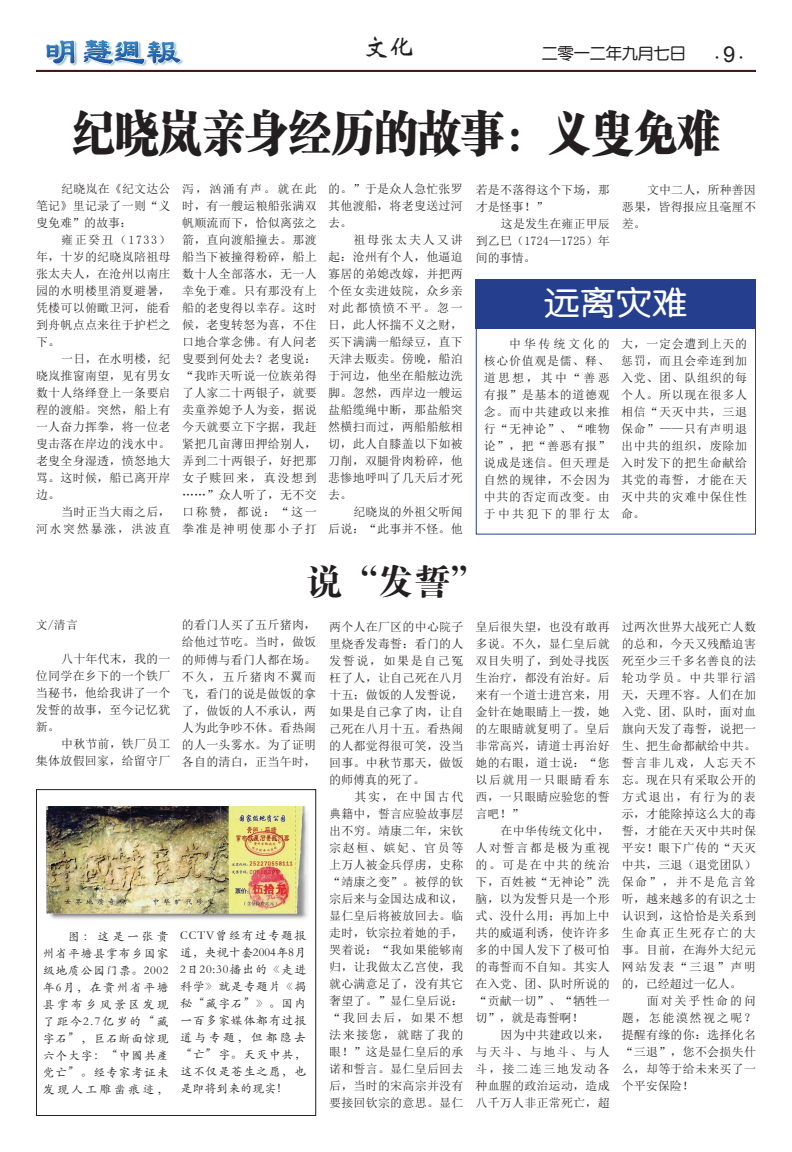
<style>
.page{position:relative;width:792px;height:1152px;background:#fff}
.page>*{position:absolute;margin:0;border:0;box-sizing:border-box;transform-origin:0 0}
.t1{font:48px "FZCSJW GB1 0";color:#231f20;scale:.9 1}
.t2{font:36px "FZDBSJW GB1 0";color:#231f20}
.t3{font:32.4px "FZY3 JW GB1 0";color:#fff;scale:1.11 1}
.t4{font:26px "ST Xinwei";color:#231f20}
.t5{font:16px "FZY3 JW GB1 0";color:#231f20}
.t6{font:12px/17px "Sim Sun";letter-spacing:.02em;color:#231f20;text-align:justify}
.t7{font:12px/17px "ST Kaiti";letter-spacing:.055em;color:#231f20;text-align:justify}
.t8{font:12px/17px "Sim Sun";letter-spacing:.075em;color:#231f20;text-align:right}
.t9{font:12px "MS Song";color:#231f20}
.t10{font:12px "Koz Min Pro";color:#231f20}
.s1{font-family:"Arial";font-size:22px}
</style>
<div class="page">
<hr style="left:36px;top:70px;width:720px;height:2px;background:#461a1a">
<img style="left:46px;top:40px;width:137px;height:26px">
<div style="left:476px;top:279px;width:280px;height:49px;background:#253f8e"></div>
<div style="left:476px;top:280px;width:280px;height:254px;border:1px solid #253f8e"></div>
<img style="left:47px;top:806px;width:261px;height:113px">
<div style="left:36px;top:789px;width:280px;height:327px;border:1px solid #231f20"></div>
<h3 class="t4" style="left:362px;top:34px;width:53px">文化</h3>
<h3 class="t5" style="left:542px;top:45px;width:145px">二零一二年九月七日</h3>
<p class="t10" style="left:711px;top:49px;width:38px">・<span class="s1">9</span>・</p>
<h1 class="t1" style="left:72px;top:106px;width:721px">纪晓岚亲身经历的故事：义叟免难</h1>
<p class="t6" style="left:36px;top:180px;width:136px;text-indent:25px">纪晓岚在《纪文达公笔记》里记录了一则“义叟免难”的故事：</p>
<p class="t6" style="left:36px;top:231px;width:136px;text-indent:25px">雍正癸丑（1733）年，十岁的纪晓岚陪祖母张太夫人，在沧州以南庄园的水明楼里消夏避暑，凭楼可以俯瞰卫河，能看到舟帆点点来往于护栏之下。</p>
<p class="t6" style="left:36px;top:350px;width:136px;text-indent:25px">一日，在水明楼，纪晓岚推窗南望，见有男女数十人络绎登上一条要启程的渡船。突然，船上有一人奋力挥拳，将一位老叟击落在岸边的浅水中。老叟全身湿透，愤怒地大骂。这时候，船已离开岸边。</p>
<p class="t8" style="left:36px;top:503px;width:136px">当时正当大雨之后，<br>河水突然暴涨，洪波直</p>
<p class="t6" style="left:182px;top:180px;width:136px">泻，汹涌有声。就在此时，有一艘运粮船张满双帆顺流而下，恰似离弦之箭，直向渡船撞去。那渡船当下被撞得粉碎，船上数十人全部落水，无一人幸免于难。只有那没有上船的老叟得以幸存。这时候，老叟转怒为喜，不住口地合掌念佛。有人问老叟要到何处去？老叟说：“我昨天听说一位族弟得了人家二十两银子，就要卖童养媳予人为妾，据说今天就要立下字据，我赶紧把几亩薄田押给别人，弄到二十两银子，好把那女子赎回来，真没想到……”众人听了，无不交口称赞，都说：“这一拳准是神明使那小子打</p>
<p class="t6" style="left:328px;top:180px;width:136px">的。”于是众人急忙张罗其他渡船，将老叟送过河去。</p>
<p class="t6" style="left:328px;top:231px;width:136px;text-indent:25px">祖母张太夫人又讲起：沧州有个人，他逼迫寡居的弟媳改嫁，并把两个侄女卖进妓院，众乡亲对此都愤愤不平。忽一日，此人怀揣不义之财，买下满满一船绿豆，直下天津去贩卖。傍晚，船泊于河边，他坐在船舷边洗脚。忽然，西岸边一艘运盐船缆绳中断，那盐船突然横扫而过，两船船舷相切，此人自膝盖以下如被刀削，双腿骨肉粉碎，他悲惨地呼叫了几天后才死去。</p>
<p class="t6" style="left:328px;top:504px;width:136px;text-align:right">纪晓岚的外祖父听闻<br>后说：“此事并不怪。他</p>
<p class="t6" style="left:476px;top:181px;width:136px">若是不落得这个下场，那才是怪事！”</p>
<p class="t6" style="left:476px;top:215px;width:136px;text-indent:25px">这是发生在雍正甲辰到乙巳（1724—1725）年间的事情。</p>
<p class="t6" style="left:622px;top:181px;width:136px;text-indent:25px">文中二人，所种善因恶果，皆得报应且毫厘不差。</p>
<h3 class="t3" style="left:544px;top:285px;width:131px">远离灾难</h3>
<p class="t6" style="left:484px;top:335px;width:127px;text-indent:25px">中华传统文化的核心价值观是儒、释、道思想，其中“善恶有报”是基本的道德观念。而中共建政以来推行“无神论”、“唯物论”，把“善恶有报”说成是迷信。但天理是自然的规律，不会因为中共的否定而改变。由于中共犯下的罪行太</p>
<p class="t6" style="left:621px;top:335px;width:127px">大，一定会遭到上天的惩罚，而且会牵连到加入党、团、队组织的每个人。所以现在很多人相信“天灭中共，三退保命”——只有声明退出中共的组织，废除加入时发下的把生命献给其党的毒誓，才能在天灭中共的灾难中保住性命。</p>
<h2 class="t2" style="left:306px;top:563px;width:181px">说“发誓”</h2>
<p class="t9" style="left:36px;top:619px;width:44px">文/清言</p>
<p class="t6" style="left:36px;top:651px;width:136px;text-indent:25px">八十年代末，我的一位同学在乡下的一个铁厂当秘书，他给我讲了一个发誓的故事，至今记忆犹新。</p>
<p class="t6" style="left:36px;top:736px;width:136px;text-align:right">中秋节前，铁厂员工<br>集体放假回家，给留守厂</p>
<p class="t6" style="left:182px;top:617px;width:136px">的看门人买了五斤猪肉，给他过节吃。当时，做饭的师傅与看门人都在场。不久，五斤猪肉不翼而飞，看门的说是做饭的拿了，做饭的人不承认，两人为此争吵不休。看热闹的人一头雾水。为了证明各自的清白，正当午时，</p>
<p class="t7" style="left:42px;top:927px;width:128px;text-indent:25px">图：这是一张贵州省平塘县掌布乡国家级地质公园门票。2002年6月，在贵州省平塘县掌布乡风景区发现了距今2.7亿岁的“藏字石”，巨石断面惊现六个大字：“中國共產党亡”。经专家考证未发现人工雕凿痕迹，</p>
<p class="t7" style="left:180px;top:927px;width:128px">CCTV曾经有过专题报道，央视十套2004年8月2日20:30播出的《走进科学》就是专题片《揭秘“藏字石”》。国内一百多家媒体都有过报道与专题，但都隐去“亡”字。天灭中共，这不仅是苍生之愿，也是即将到来的现实！</p>
<p class="t6" style="left:329px;top:618px;width:136px">两个人在厂区的中心院子里烧香发毒誓：看门的人发誓说，如果是自己冤枉了人，让自己死在八月十五；做饭的人发誓说，如果是自己拿了肉，让自己死在八月十五。看热闹的人都觉得很可笑，没当回事。中秋节那天，做饭的师傅真的死了。</p>
<p class="t6" style="left:329px;top:788px;width:136px;text-indent:25px">其实，在中国古代典籍中，誓言应验故事层出不穷。靖康二年，宋钦宗赵桓、嫔妃、官员等上万人被金兵俘虏，史称“靖康之变”。被俘的钦宗后来与金国达成和议，显仁皇后将被放回去。临走时，钦宗拉着她的手，哭着说：“我如果能够南归，让我做太乙宫使，我就心满意足了，没有其它奢望了。”显仁皇后说：“我回去后，如果不想法来接您，就瞎了我的眼！”这是显仁皇后的承诺和誓言。显仁皇后回去后，当时的宋高宗并没有要接回钦宗的意思。显仁</p>
<p class="t6" style="left:475px;top:618px;width:136px">皇后很失望，也没有敢再多说。不久，显仁皇后就双目失明了，到处寻找医生治疗，都没有治好。后来有一个道士进宫来，用金针在她眼睛上一拨，她的左眼睛就复明了。皇后非常高兴，请道士再治好她的右眼，道士说：“您以后就用一只眼睛看东西，一只眼睛应验您的誓言吧！”</p>
<p class="t6" style="left:475px;top:822px;width:136px;text-indent:25px">在中华传统文化中，人对誓言都是极为重视的。可是在中共的统治下，百姓被“无神论”洗脑，以为发誓只是一个形式、没什么用；再加上中共的威逼利诱，使许许多多的中国人发下了极可怕的毒誓而不自知。其实人在入党、团、队时所说的“贡献一切”、“牺牲一切”，就是毒誓啊！</p>
<p class="t6" style="left:475px;top:1026px;width:136px;text-indent:25px">因为中共建政以来，与天斗、与地斗、与人斗，接二连三地发动各种血腥的政治运动，造成八千万人非正常死亡，超</p>
<p class="t6" style="left:622px;top:618px;width:136px">过两次世界大战死亡人数的总和，今天又残酷迫害死至少三千多名善良的法轮功学员。中共罪行滔天，天理不容。人们在加入党、团、队时，面对血旗向天发了毒誓，说把一生、把生命都献给中共。誓言非儿戏，人忘天不忘。现在只有采取公开的方式退出，有行为的表示，才能除掉这么大的毒誓，才能在天灭中共时保平安！眼下广传的“天灭中共，三退（退党团队）保命”，并不是危言耸听，越来越多的有识之士认识到，这恰恰是关系到生命真正生死存亡的大事。目前，在海外大纪元网站发表“三退”声明的，已经超过一亿人。</p>
<p class="t6" style="left:622px;top:992px;width:136px;text-indent:25px">面对关乎性命的问题，怎能漠然视之呢？提醒有缘的你：选择化名“三退”，您不会损失什么，却等于给未来买了一个平安保险！</p>
</div>
